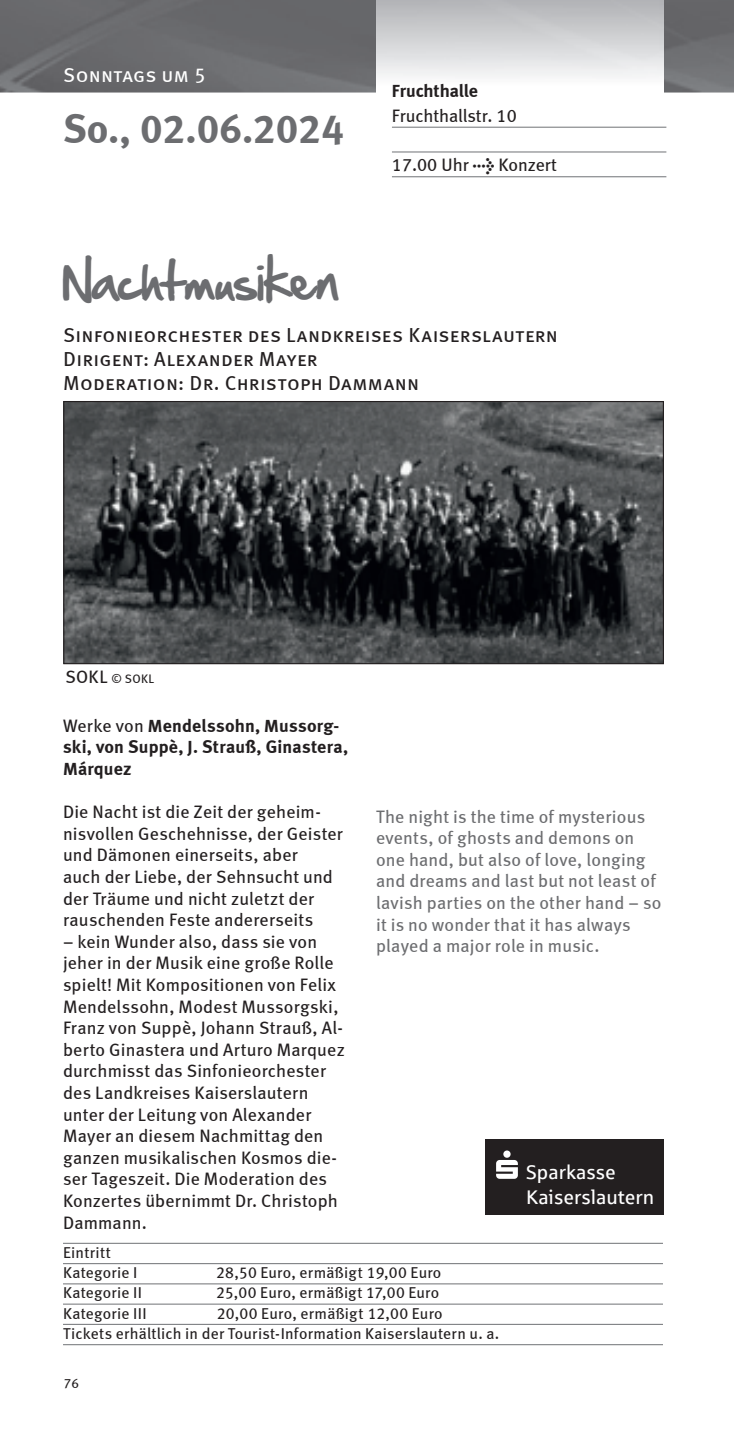
<style>
.page{position:relative;width:734px;height:1436px;background:#fff}
.page>*{position:absolute;margin:0;border:0;box-sizing:border-box;transform-origin:0 0}
.t1{font:45px "Hand Of Sean";letter-spacing:.015em;color:#6c6d70}
.t2{font:40.5px "Meta Bold LF";color:#6c6d70}
.t3{font:20.25px/24.3px "Meta Book LF Caps";letter-spacing:.015em;color:#231f20}
.t4{font:20.25px "Meta Book LF Caps";letter-spacing:.01em;color:#fff}
.t5{font:19.8px/24.8px "Sparkasse Rg";color:#fff}
.t6{font:18px/21.6px "Meta Book LF";letter-spacing:.01em;color:#231f20}
.t7{font:18px/21.6px "Meta Book LF";letter-spacing:.01em;color:#6c6d70}
.t8{font:18px/21.6px "Meta Bold LF";letter-spacing:.01em;color:#231f20}
.t9{font:15.75px/20.2px "Meta Book LF";letter-spacing:.015em;color:#231f20}
.t10{font:13.5px "Meta Book LF";color:#231f20}
.t11{font:12.38px "Meta Book LF";color:#231f20}
.s1{font-family:"Meta Bold Expert"}
.s2{font-size:18px}
.s3{font-family:"Meta Book LF"}
</style>
<div class="page">
<img style="left:0;top:0;width:733px;height:92px">
<img style="left:376px;top:0;width:287px;height:92px">
<hr style="left:392px;top:127px;width:274px;height:1px;background:#808285">
<hr style="left:392px;top:151px;width:274px;height:1px;background:#808285">
<hr style="left:392px;top:176px;width:274px;height:1px;background:#808285">
<hr style="left:63px;top:1242px;width:600px;height:1px;background:#808285">
<hr style="left:63px;top:1262px;width:600px;height:1px;background:#808285">
<hr style="left:63px;top:1282px;width:600px;height:2px;background:#808285">
<hr style="left:63px;top:1303px;width:600px;height:1px;background:#808285">
<hr style="left:63px;top:1323px;width:600px;height:1px;background:#808285">
<hr style="left:63px;top:1343px;width:600px;height:1px;background:#808285">
<div style="left:485px;top:1138px;width:178px;height:76px;background:#231f20"></div>
<svg style="left:496px;top:1150px;width:22px;height:28px"></svg>
<img style="left:65px;top:403px;width:596px;height:259px">
<div style="left:63px;top:401px;width:600px;height:263px;border:1px solid #231f20"></div>
<p class="t4" style="left:63px;top:63px;width:144px">Sonntags um 5</p>
<h2 class="t2" style="left:63px;top:104px;width:282px">So., 02.06.2024</h2>
<h1 class="t1" style="left:63px;top:241px;width:277px">Nachtmusiken</h1>
<p class="t8" style="left:392px;top:79px;width:87px">Fruchthalle</p>
<p class="t6" style="left:392px;top:104px;width:126px">Fruchthallstr. 10</p>
<p class="t6" style="left:392px;top:154px;width:166px">17.00 Uhr <span class="s1">l</span> Konzert</p>
<p class="t3" style="left:63px;top:322px;width:496px">Sinfonieorchester des Landkreises Kaiserslautern<br>Dirigent: Alexander Mayer<br>Moderation: Dr. Christoph Dammann</p>
<p class="t11" style="left:65px;top:671px;width:90px"><span class="s2">SOKL</span> © SOKL</p>
<p class="t8" style="left:63px;top:714px;width:287px"><span class="s3">Werke von</span> Mendelssohn, Mussorg&shy;ski, von Suppè, J. Strauß, Ginastera,<br>Márquez</p>
<p class="t6" style="left:63px;top:800px;width:281px">Die Nacht ist die Zeit der geheim&shy;nisvollen Geschehnisse, der Geister und Dämonen einerseits, aber<br>auch der Liebe, der Sehnsucht und der Träume und nicht zuletzt der rauschenden Feste andererseits</p>
<p class="t6" style="left:63px;top:930px;width:283px">– kein Wunder also, dass sie von jeher in der Musik eine große Rolle spielt! Mit Kompositionen von Felix<br>Mendelssohn, Modest Mussorgski,<br>Franz von Suppè, Johann Strauß, Al&shy;berto Ginastera und Arturo Marquez durchmisst das Sinfonieorchester des Landkreises Kaiserslautern unter der Leitung von Alexander<br>Mayer an diesem Nachmittag den ganzen musikalischen Kosmos die&shy;ser Tageszeit. Die Moderation des<br>Konzertes übernimmt Dr. Christoph<br>Dammann.</p>
<p class="t7" style="left:376px;top:805px;width:287px">The night is the time of mysterious events, of ghosts and demons on one hand, but also of love, longing and dreams and last but not least of lavish parties on the other hand – so it is no wonder that it has always played a major role in music.</p>
<p class="t5" style="left:526px;top:1158px;width:129px">Sparkasse<br>Kaiserslautern</p>
<p class="t9" style="left:63px;top:1241px;width:76px">Eintritt<br>Kategorie I</p>
<p class="t9" style="left:216px;top:1262px;width:227px">28,50 Euro, ermäßigt 19,00 Euro</p>
<p class="t9" style="left:63px;top:1282px;width:80px">Kategorie II</p>
<p class="t9" style="left:216px;top:1282px;width:224px">25,00 Euro, ermäßigt 17,00 Euro</p>
<p class="t9" style="left:63px;top:1302px;width:85px">Kategorie III</p>
<p class="t9" style="left:63px;top:1302px;width:437px;text-indent:154px">20,00 Euro, ermäßigt 12,00 Euro<br>Tickets erhältlich in der Tourist-Information Kaiserslautern u. a.</p>
<p class="t10" style="left:64px;top:1374px;width:17px">76</p>
</div>
